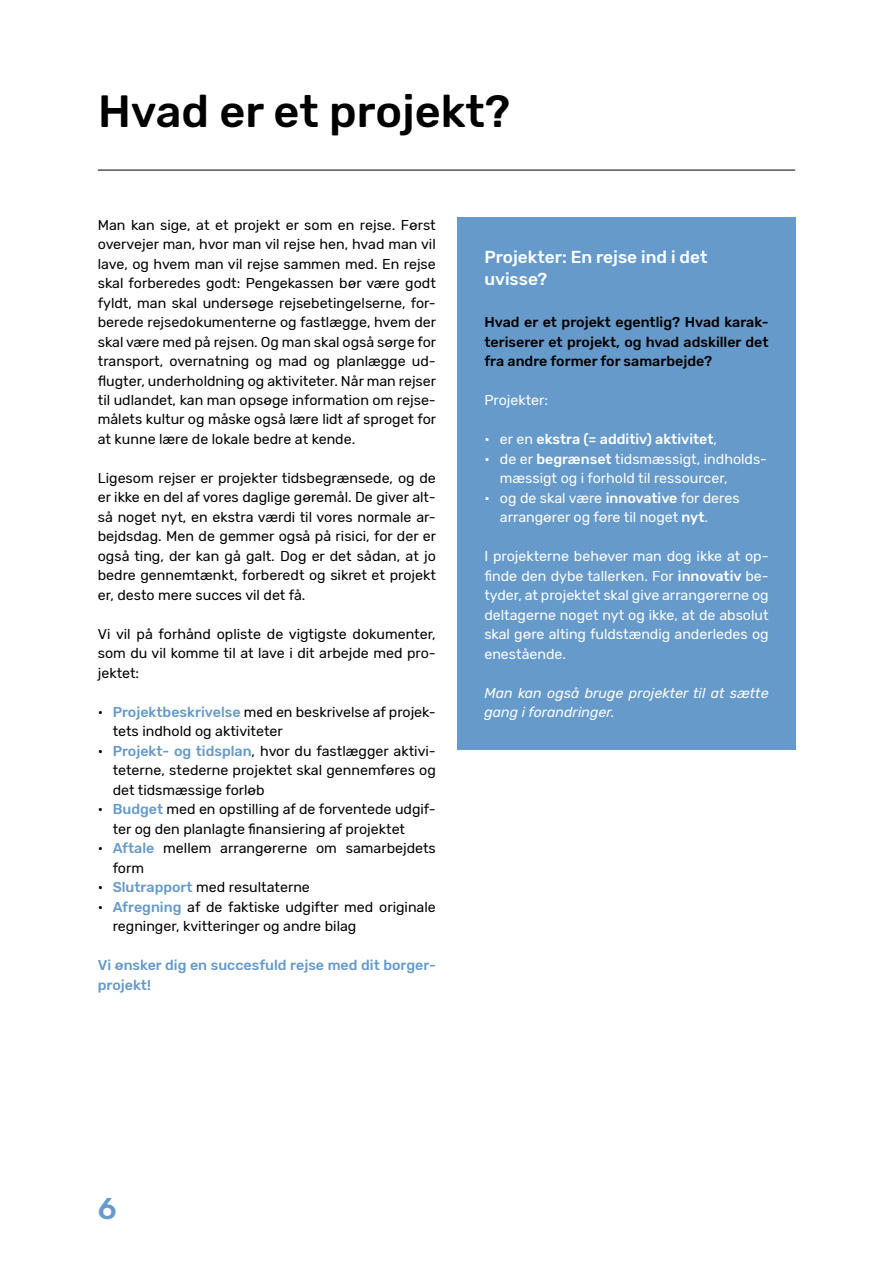
<style>
.page{position:relative;width:893px;height:1263px;background:#fff}
.page>*{position:absolute;margin:0;border:0;box-sizing:border-box;transform-origin:0 0}
.t1{font:500 45px "Rubik";color:#000}
.t2{font:500 30px "Rubik";color:#659aca}
.t3{font:500 17.25px/22.5px "Rubik";color:#fff}
.t4{font:14.25px/19.5px "Rubik";color:#000;text-align:justify}
.t5{font:14.25px/19.5px "Rubik";color:#fff}
.t6{font:500 14.25px/19.5px "Rubik";color:#000;text-align:justify}
.t7{font:italic 14.25px/19.5px "Rubik";color:#fff}
.t8{font:500 14.25px/19.5px "Rubik";color:#659aca}
.t9{font:500 14.25px "Rubik";color:#fff}
.s1{font-weight:500;color:#659aca}
.s2{font-weight:400}
.s3{font-weight:500}
</style>
<div class="page">
<div style="left:457px;top:217px;width:338px;height:532px;background:#659aca"></div>
<hr style="left:98px;top:170px;width:697px;height:1px;background:#000">
<h1 class="t1" style="left:98px;top:86px;width:414px">Hvad er et projekt?</h1>
<p class="t4" style="left:98px;top:215px;width:340px">Man kan sige, at et projekt er som en rejse. Først overvejer man, hvor man vil rejse hen, hvad man vil lave, og hvem man vil rejse sammen med. En rejse skal forberedes godt: Pengekassen bør være godt fyldt, man skal undersøge rejsebetingelserne, for&shy;berede rejsedokumenterne og fastlægge, hvem der skal være med på rejsen. Og man skal også sørge for transport, overnatning og mad og planlægge ud&shy;flugter, underholdning og aktiviteter. Når man rejser til udlandet, kan man opsøge information om rejse&shy;målets kultur og måske også lære lidt af sproget for at kunne lære de lokale bedre at kende.</p>
<p class="t4" style="left:98px;top:469px;width:340px">Ligesom rejser er projekter tidsbegrænsede, og de er ikke en del af vores daglige gøremål. De giver alt&shy;så noget nyt, en ekstra værdi til vores normale ar&shy;bejdsdag. Men de gemmer også på risici, for der er også ting, der kan gå galt. Dog er det sådan, at jo bedre gennemtænkt, forberedt og sikret et projekt er, desto mere succes vil det få.</p>
<p class="t4" style="left:98px;top:625px;width:340px">Vi vil på forhånd opliste de vigtigste dokumenter, som du vil komme til at lave i dit arbejde med pro&shy;jektet:</p>
<p class="t4" style="left:113px;top:703px;width:325px;text-indent:-15px">• <span class="s1">Projektbeskrivelse</span> med en beskrivelse af projek&shy;tets indhold og aktiviteter</p>
<p class="t4" style="left:113px;top:742px;width:325px;text-indent:-15px">• <span class="s1">Projekt- og tidsplan</span>, hvor du fastlægger aktivi&shy;teterne, stederne projektet skal gennemføres og det tidsmæssige forløb</p>
<p class="t4" style="left:113px;top:800px;width:325px;text-indent:-15px">• <span class="s1">Budget</span> med en opstilling af de forventede udgif&shy;ter og den planlagte finansiering af projektet</p>
<p class="t4" style="left:113px;top:839px;width:325px;text-indent:-15px">• <span class="s1">Aftale</span> mellem arrangørerne om samarbejdets form</p>
<p class="t4" style="left:98px;top:878px;width:214px">• <span class="s1">Slutrapport</span> med resultaterne</p>
<p class="t4" style="left:113px;top:898px;width:325px;text-indent:-15px">• <span class="s1">Afregning</span> af de faktiske udgifter med originale regninger, kvitteringer og andre bilag</p>
<p class="t8" style="left:98px;top:956px;width:340px">Vi ønsker dig en succesfuld rejse med dit borger&shy;projekt!</p>
<p class="t3" style="left:484px;top:246px;width:225px">Projekter: En rejse ind i det uvisse?</p>
<p class="t6" style="left:484px;top:313px;width:286px">Hvad er et projekt egentlig? Hvad karak&shy;teriserer et projekt, og hvad adskiller det fra andre former for samarbejde?</p>
<p class="t5" style="left:484px;top:391px;width:65px">Projekter:</p>
<p class="t9" style="left:484px;top:431px;width:234px"><span class="s2">• er en</span> ekstra (= additiv) aktivitet<span class="s2">,</span></p>
<p class="t5" style="left:500px;top:449px;width:269px;text-indent:-16px">• de er <span class="s3">begrænset</span> tidsmæssigt, indholds&shy;mæssigt og i forhold til ressourcer,</p>
<p class="t5" style="left:500px;top:488px;width:241px;text-indent:-16px">• og de skal være <span class="s3">innovative</span> for deres arrangører og føre til noget <span class="s3">nyt</span>.</p>
<p class="t5" style="left:484px;top:547px;width:286px;text-align:justify">I projekterne behøver man dog ikke at op&shy;finde den dybe tallerken. For <span class="s3">innovativ</span> be&shy;tyder, at projektet skal give arrangørerne og deltagerne noget nyt og ikke, at de absolut skal gøre alting fuldstændig anderledes og enestående.</p>
<p class="t7" style="left:484px;top:683px;width:286px">Man kan også bruge projekter til at sætte gang i forandringer.</p>
<h2 class="t2" style="left:98px;top:1191px;width:20px">6</h2>
</div>
